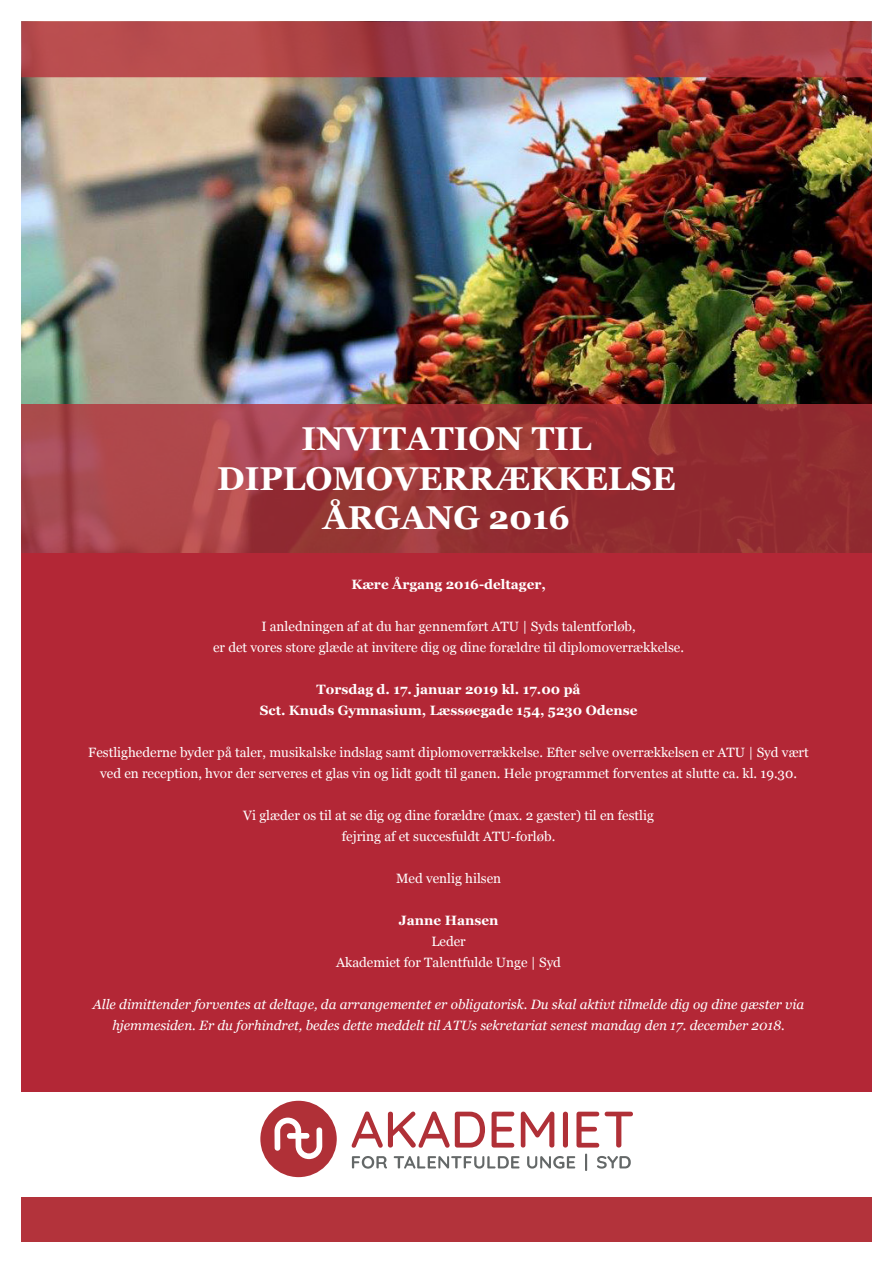
<style>
.page{position:relative;width:893px;height:1263px;background:#fff}
.page>*{position:absolute;margin:0;border:0;box-sizing:border-box;transform-origin:0 0}
.t1{font:700 33px "Georgia";color:#fff}
.t2{font:13.5px/21px "Georgia";color:#fff;text-align:center}
.t3{font:italic 13.5px/21px "Georgia";color:#fff;text-align:center}
.t4{font:700 13.5px "Georgia";color:#fff}
</style>
<div class="page">
<img style="left:21px;top:77px;width:851px;height:328px">
<div style="left:21px;top:553px;width:851px;height:538px;background:#b32736"></div>
<div style="left:21px;top:1197px;width:851px;height:45px;background:#b3333b"></div>
<svg style="left:21px;top:405px;width:851px;height:148px;background:#9c373b"></svg>
<svg style="left:21px;top:21px;width:851px;height:56px;background:#ad4449"></svg>
<div style="left:260px;top:1100px;width:77px;height:77px;background:#b03037;border-radius:50%"></div>
<svg style="left:274px;top:1117px;width:48px;height:42px"></svg>
<svg style="left:352px;top:1111px;width:133px;height:37px"></svg>
<svg style="left:492px;top:1112px;width:22px;height:35px"></svg>
<svg style="left:521px;top:1111px;width:33px;height:36px"></svg>
<svg style="left:563px;top:1112px;width:5px;height:35px"></svg>
<svg style="left:576px;top:1112px;width:23px;height:35px"></svg>
<svg style="left:605px;top:1112px;width:28px;height:35px"></svg>
<svg style="left:352px;top:1156px;width:35px;height:13px"></svg>
<svg style="left:394px;top:1156px;width:125px;height:12px"></svg>
<svg style="left:527px;top:1156px;width:48px;height:13px"></svg>
<svg style="left:585px;top:1153px;width:2px;height:18px"></svg>
<svg style="left:597px;top:1156px;width:34px;height:12px"></svg>
<p class="t1" style="left:301px;top:414px;width:292px">INVITATION TIL</p>
<p class="t1" style="left:217px;top:453px;width:460px">DIPLOMOVERRÆKKELSE</p>
<p class="t1" style="left:323px;top:493px;width:249px">ÅRGANG 2016</p>
<p class="t4" style="left:351px;top:574px;width:196px">Kære Årgang 2016-deltager,</p>
<p class="t2" style="left:261px;top:615px;width:376px">I anledningen af at du har gennemført ATU | Syds talentforløb,</p>
<p class="t2" style="left:213px;top:636px;width:473px">er det vores store glæde at invitere dig og dine forældre til diplomoverrækkelse.</p>
<p class="t4" style="left:317px;top:679px;width:265px">Torsdag d. 17. januar 2019 kl. 17.00 på</p>
<p class="t4" style="left:260px;top:700px;width:379px">Sct. Knuds Gymnasium, Læssøegade 154, 5230 Odense</p>
<p class="t2" style="left:88px;top:741px;width:722px">Festlighederne byder på taler, musikalske indslag samt diplomoverrækkelse. Efter selve overrækkelsen er ATU | Syd vært ved en reception, hvor der serveres et glas vin og lidt godt til ganen. Hele programmet forventes at slutte ca. kl. 19.30.</p>
<p class="t2" style="left:243px;top:804px;width:412px">Vi glæder os til at se dig og dine forældre (max. 2 gæster) til en festlig</p>
<p class="t2" style="left:342px;top:825px;width:215px">fejring af et succesfuldt ATU-forløb.</p>
<p class="t2" style="left:396px;top:867px;width:107px">Med venlig hilsen</p>
<p class="t4" style="left:399px;top:910px;width:101px">Janne Hansen</p>
<p class="t2" style="left:431px;top:930px;width:36px">Leder</p>
<p class="t2" style="left:336px;top:951px;width:226px">Akademiet for Talentfulde Unge | Syd</p>
<p class="t3" style="left:93px;top:993px;width:713px">Alle dimittender forventes at deltage, da arrangementet er obligatorisk. Du skal aktivt tilmelde dig og dine gæster via hjemmesiden. Er du forhindret, bedes dette meddelt til ATUs sekretariat senest mandag den 17. december 2018.</p>
</div>
